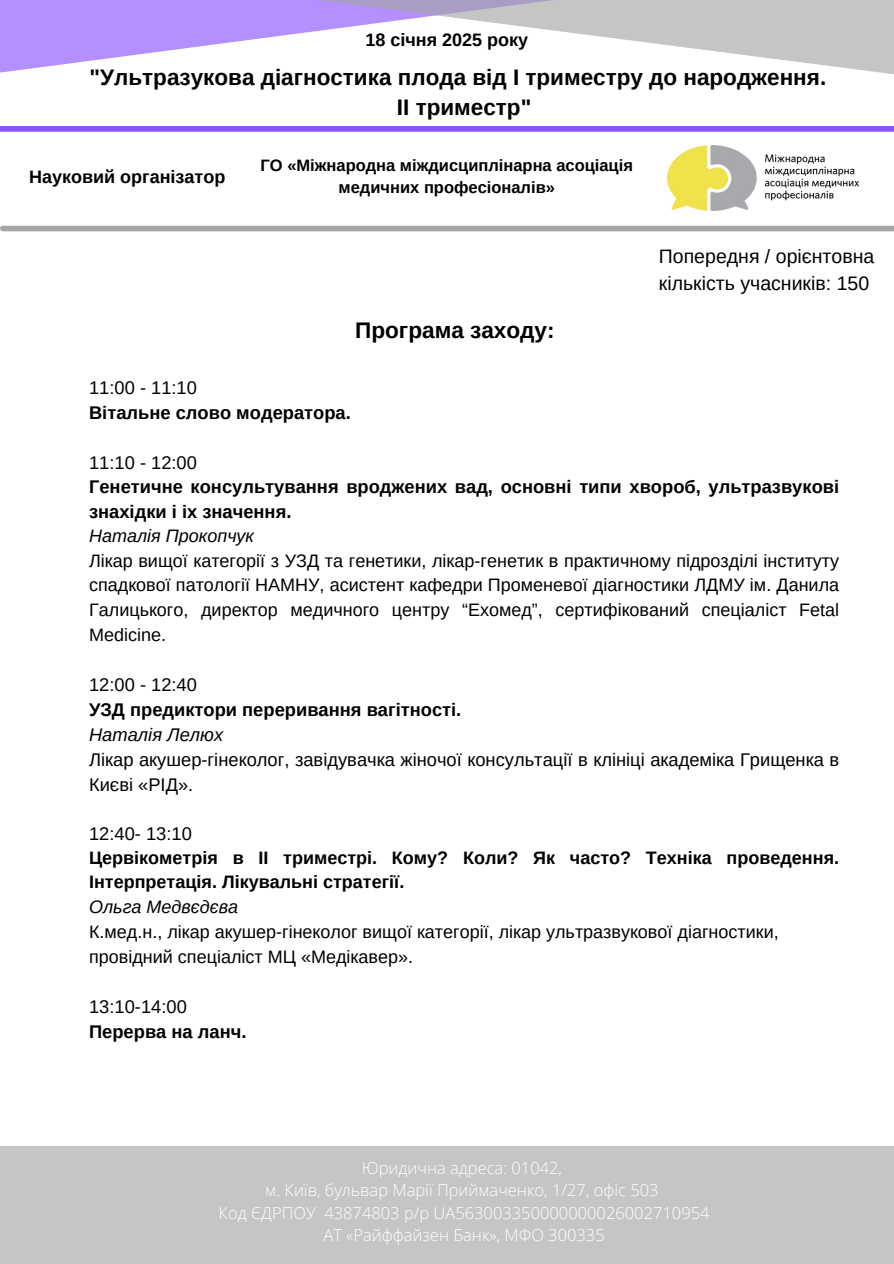
<style>
.page{position:relative;width:894px;height:1264px;background:#fff}
.page>*{position:absolute;margin:0;border:0;box-sizing:border-box;transform-origin:0 0}
.t1{font:700 22.5px/30.3px "Arimo";color:#000;text-align:center}
.t2{font:19.5px/27px "Arimo";color:#000}
.t3{font:700 18.3px/24.8px "Arimo";color:#000}
.t4{font:18.3px/24.8px "Arimo";color:#000}
.t5{font:18px/24.8px "Arimo";color:#000}
.t6{font:700 18px "Arimo";color:#000}
.t7{font:300 16.5px "Open Sans";color:#fff}
.t8{font:700 16.5px/22.5px "Arimo";color:#000;text-align:center}
.s1{font-weight:400}
.s2{font-style:italic}
.s3{font-weight:700}
</style>
<div class="page">
<div style="left:0;top:0;width:45px;height:73px;background:#b48fff"></div>
<svg style="left:45px;top:0;width:848px;height:74px"></svg>
<div style="left:0;top:126px;width:893px;height:6px;background:#8c52ff"></div>
<div style="left:3px;top:226px;width:890px;height:5px;background:#a6a6a6"></div>
<img style="left:667px;top:145px;width:191px;height:66px">
<div style="left:0;top:1146px;width:893px;height:117px;background:#c5c5c5"></div>
<h2 class="t6" style="left:365px;top:30px;width:164px">18 січня 2025 року</h2>
<p class="t1" style="left:89px;top:62px;width:738px">"Ультразукова діагностика плода від І триместру до народження.<br>ІІ триместр"</p>
<h1 class="t6" style="left:29px;top:166px;width:198px">Науковий організатор</h1>
<p class="t8" style="left:260px;top:154px;width:374px">ГО «Міжнародна міждисциплінарна асоціація медичних професіоналів»</p>
<p class="t1" style="left:355px;top:315px;width:201px">Програма заходу:</p>
<h1 class="t2" style="left:658px;top:243px;width:217px">Попередня / орієнтовна кількість учасників: 150</h1>
<h2 class="t3" style="left:89px;top:375px;width:263px"><span class="s1">11:00 - 11:10<br></span>Вітальне слово модератора.</h2>
<h4 class="t3" style="left:89px;top:450px;width:751px"><span class="s1">11:10 - 12:00<br></span>Генетичне консультування вроджених вад, основні типи хвороб, ультразвукові знахідки і іх значення.</h4>
<h4 class="t5" style="left:89px;top:523px;width:751px"><span class="s2">Наталія Прокопчук<br></span>Лікар вищої категорії з УЗД та генетики, лікар-генетик в практичному підрозділі інституту спадкової патології НАМНУ, асистент кафедри Променевої діагностики ЛДМУ ім. Данила Галицького, директор медичного центру “Ехомед”, сертифікований спеціаліст Fetal Medicine.</h4>
<p class="t4" style="left:89px;top:672px;width:751px">12:00 - 12:40<br><span class="s3">УЗД предиктори переривання вагітності.<br></span><span class="s2">Наталія Лелюх<br></span>Лікар акушер-гінеколог, завідувачка жіночої консультації в клініці академіка Грищенка в Києві «РІД».</p>
<p class="t4" style="left:89px;top:821px;width:104px">12:40- 13:10</p>
<p class="t5" style="left:89px;top:845px;width:751px"><span class="s3">Цервікометрія в ІІ триместрі. Кому? Коли? Як часто? Техніка проведення.<br>Інтерпретація. Лікувальні стратегії.<br></span><span class="s2">Ольга Медвєдєва<br></span>К.мед.н., лікар акушер-гінеколог вищої категорії, лікар ультразвукової діагностики, провідний спеціаліст МЦ «Медікавер».</p>
<h3 class="t3" style="left:89px;top:994px;width:159px"><span class="s1">13:10-14:00<br></span>Перерва на ланч.</h3>
<h3 class="t7" style="left:362px;top:1156px;width:202px">Юридична адреса: 01042,</h3>
<h3 class="t7" style="left:265px;top:1178px;width:395px">м. Київ, бульвар Марії Приймаченко, 1/27, офіс 503</h3>
<h3 class="t7" style="left:218px;top:1201px;width:492px">Код ЄДРПОУ 43874803 р/р UA563003350000000026002710954</h3>
<h3 class="t7" style="left:323px;top:1223px;width:283px">АТ «Райффайзен Банк», МФО 300335</h3>
</div>
